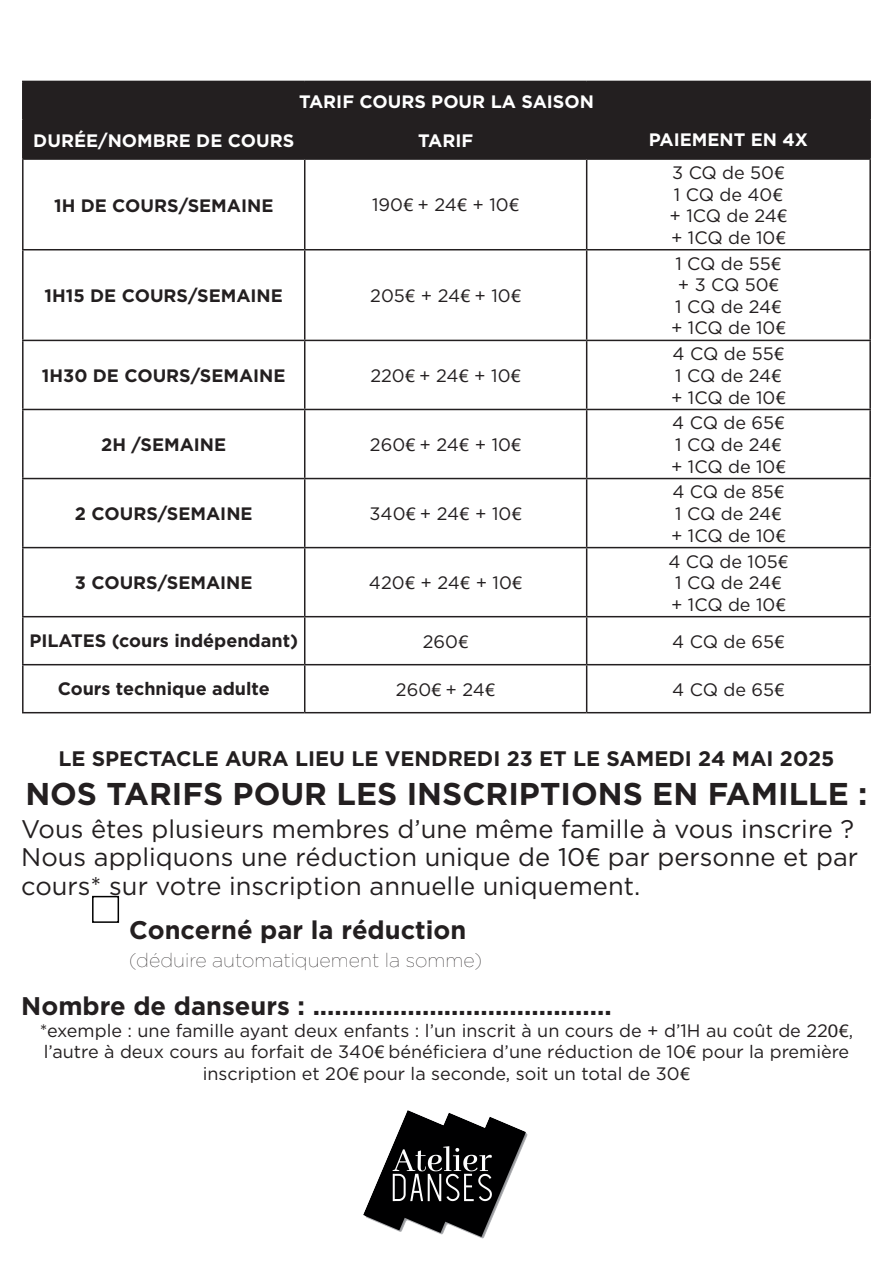
<style>
.page{position:relative;width:893px;height:1263px;background:#fff}
.page>*{position:absolute;margin:0;border:0;box-sizing:border-box;transform-origin:0 0}
.t1{font:700 31.5px "Gotham";color:#231f20}
.t2{font:25.5px/28.5px "Gotham";color:#231f20}
.t3{font:700 25.5px "Gotham";color:#231f20}
.t4{font:700 21px "Gotham";color:#231f20}
.t5{font:100 19.5px "Gotham";color:#231f20}
.t6{font:18px/21.6px "Gotham";color:#231f20}
.t7{font:700 18px "Gotham";color:#231f20}
.t8{font:700 18px "Gotham";color:#fff}
.s1{font-family:"Aileron"}
</style>
<div class="page">
<div style="left:24px;top:82px;width:845px;height:76px;background:#231f20"></div>
<svg style="left:24px;top:160px;width:845px;height:552px"></svg>
<hr style="left:22px;top:81px;width:283px;height:1px;background:#231f20">
<hr style="left:22px;top:82px;width:2px;height:37px;background:#231f20">
<hr style="left:305px;top:81px;width:282px;height:1px;background:#231f20">
<hr style="left:587px;top:81px;width:284px;height:1px;background:#231f20">
<hr style="left:869px;top:82px;width:2px;height:37px;background:#231f20">
<hr style="left:22px;top:119px;width:283px;height:2px;background:#231f20">
<hr style="left:22px;top:121px;width:2px;height:37px;background:#231f20">
<hr style="left:305px;top:119px;width:282px;height:2px;background:#231f20">
<hr style="left:304px;top:121px;width:1px;height:37px;background:#231f20">
<hr style="left:587px;top:119px;width:284px;height:2px;background:#231f20">
<hr style="left:586px;top:121px;width:1px;height:37px;background:#231f20">
<hr style="left:869px;top:121px;width:2px;height:37px;background:#231f20">
<hr style="left:22px;top:158px;width:283px;height:2px;background:#231f20">
<hr style="left:22px;top:160px;width:2px;height:89px;background:#231f20">
<hr style="left:305px;top:158px;width:282px;height:2px;background:#231f20">
<hr style="left:304px;top:160px;width:1px;height:89px;background:#231f20">
<hr style="left:587px;top:158px;width:284px;height:2px;background:#231f20">
<hr style="left:586px;top:160px;width:1px;height:89px;background:#231f20">
<hr style="left:869px;top:160px;width:2px;height:89px;background:#231f20">
<hr style="left:22px;top:249px;width:283px;height:1px;background:#231f20">
<hr style="left:22px;top:250px;width:2px;height:90px;background:#231f20">
<hr style="left:305px;top:249px;width:282px;height:1px;background:#231f20">
<hr style="left:304px;top:250px;width:1px;height:90px;background:#231f20">
<hr style="left:587px;top:249px;width:284px;height:1px;background:#231f20">
<hr style="left:586px;top:250px;width:1px;height:90px;background:#231f20">
<hr style="left:869px;top:250px;width:2px;height:90px;background:#231f20">
<hr style="left:22px;top:340px;width:283px;height:1px;background:#231f20">
<hr style="left:22px;top:341px;width:2px;height:68px;background:#231f20">
<hr style="left:305px;top:340px;width:282px;height:1px;background:#231f20">
<hr style="left:304px;top:341px;width:1px;height:68px;background:#231f20">
<hr style="left:587px;top:340px;width:284px;height:1px;background:#231f20">
<hr style="left:586px;top:341px;width:1px;height:68px;background:#231f20">
<hr style="left:869px;top:341px;width:2px;height:68px;background:#231f20">
<hr style="left:22px;top:409px;width:283px;height:1px;background:#231f20">
<hr style="left:22px;top:410px;width:2px;height:68px;background:#231f20">
<hr style="left:305px;top:409px;width:282px;height:1px;background:#231f20">
<hr style="left:304px;top:410px;width:1px;height:68px;background:#231f20">
<hr style="left:587px;top:409px;width:284px;height:1px;background:#231f20">
<hr style="left:586px;top:410px;width:1px;height:68px;background:#231f20">
<hr style="left:869px;top:410px;width:2px;height:68px;background:#231f20">
<hr style="left:22px;top:478px;width:283px;height:1px;background:#231f20">
<hr style="left:22px;top:479px;width:2px;height:68px;background:#231f20">
<hr style="left:305px;top:478px;width:282px;height:1px;background:#231f20">
<hr style="left:304px;top:479px;width:1px;height:68px;background:#231f20">
<hr style="left:587px;top:478px;width:284px;height:1px;background:#231f20">
<hr style="left:586px;top:479px;width:1px;height:68px;background:#231f20">
<hr style="left:869px;top:479px;width:2px;height:68px;background:#231f20">
<hr style="left:22px;top:547px;width:283px;height:1px;background:#231f20">
<hr style="left:22px;top:548px;width:2px;height:68px;background:#231f20">
<hr style="left:305px;top:547px;width:282px;height:1px;background:#231f20">
<hr style="left:304px;top:548px;width:1px;height:68px;background:#231f20">
<hr style="left:587px;top:547px;width:284px;height:1px;background:#231f20">
<hr style="left:586px;top:548px;width:1px;height:68px;background:#231f20">
<hr style="left:869px;top:548px;width:2px;height:68px;background:#231f20">
<hr style="left:22px;top:616px;width:283px;height:1px;background:#231f20">
<hr style="left:22px;top:617px;width:2px;height:47px;background:#231f20">
<hr style="left:305px;top:616px;width:282px;height:1px;background:#231f20">
<hr style="left:304px;top:617px;width:1px;height:47px;background:#231f20">
<hr style="left:587px;top:616px;width:284px;height:1px;background:#231f20">
<hr style="left:586px;top:617px;width:1px;height:47px;background:#231f20">
<hr style="left:869px;top:617px;width:2px;height:47px;background:#231f20">
<hr style="left:22px;top:664px;width:283px;height:1px;background:#231f20">
<hr style="left:22px;top:665px;width:2px;height:47px;background:#231f20">
<hr style="left:305px;top:664px;width:282px;height:1px;background:#231f20">
<hr style="left:304px;top:665px;width:1px;height:47px;background:#231f20">
<hr style="left:587px;top:664px;width:284px;height:1px;background:#231f20">
<hr style="left:586px;top:665px;width:1px;height:47px;background:#231f20">
<hr style="left:869px;top:665px;width:2px;height:47px;background:#231f20">
<hr style="left:22px;top:712px;width:283px;height:1px;background:#231f20">
<hr style="left:305px;top:712px;width:282px;height:1px;background:#231f20">
<hr style="left:587px;top:712px;width:284px;height:1px;background:#231f20">
<div style="left:92px;top:896px;width:27px;height:27px;background:#fff;border:2px solid #000"></div>
<img style="left:363px;top:1110px;width:165px;height:129px">
<p class="t8" style="left:299px;top:91px;width:296px">TARIF COURS POUR LA SAISON</p>
<p class="t8" style="left:33px;top:130px;width:262px">DURÉE/NOMBRE DE COURS</p>
<p class="t8" style="left:418px;top:130px;width:57px">TARIF</p>
<p class="t8" style="left:649px;top:129px;width:161px">PAIEMENT EN 4X</p>
<p class="t7" style="left:54px;top:195px;width:221px">1H DE COURS/SEMAINE</p>
<p class="t6" style="left:372px;top:194px;width:149px">190<span class="s1">€</span> + 24<span class="s1">€</span> + 10<span class="s1">€</span></p>
<p class="t7" style="left:45px;top:285px;width:240px">1H15 DE COURS/SEMAINE</p>
<p class="t6" style="left:370px;top:285px;width:152px">205<span class="s1">€</span> + 24<span class="s1">€</span> + 10<span class="s1">€</span></p>
<p class="t7" style="left:42px;top:365px;width:245px">1H30 DE COURS/SEMAINE</p>
<p class="t6" style="left:370px;top:364px;width:152px">220<span class="s1">€</span> + 24<span class="s1">€</span> + 10<span class="s1">€</span></p>
<p class="t7" style="left:101px;top:434px;width:127px">2H /SEMAINE</p>
<p class="t6" style="left:370px;top:433px;width:153px">260<span class="s1">€</span> + 24<span class="s1">€</span> + 10<span class="s1">€</span></p>
<p class="t7" style="left:75px;top:503px;width:179px">2 COURS/SEMAINE</p>
<p class="t6" style="left:370px;top:503px;width:154px">340<span class="s1">€</span> + 24<span class="s1">€</span> + 10<span class="s1">€</span></p>
<p class="t7" style="left:75px;top:573px;width:179px">3 COURS/SEMAINE</p>
<p class="t6" style="left:369px;top:572px;width:155px">420<span class="s1">€</span> + 24<span class="s1">€</span> + 10<span class="s1">€</span></p>
<p class="t6" style="left:669px;top:161px;width:119px">3 CQ de 50<span class="s1">€<br></span>1 CQ de 40<span class="s1">€ </span>+ 1CQ de 24<span class="s1">€ </span>+ 1CQ de 10<span class="s1">€</span></p>
<p class="t6" style="left:671px;top:252px;width:116px;text-align:center">1 CQ de 55<span class="s1">€ </span>+ 3 CQ 50<span class="s1">€<br></span>1 CQ de 24<span class="s1">€ </span>+ 1CQ de 10<span class="s1">€</span></p>
<p class="t6" style="left:671px;top:343px;width:116px">4 CQ de 55<span class="s1">€<br></span>1 CQ de 24<span class="s1">€ </span>+ 1CQ de 10<span class="s1">€</span></p>
<p class="t6" style="left:671px;top:412px;width:116px">4 CQ de 65<span class="s1">€<br></span>1 CQ de 24<span class="s1">€ </span>+ 1CQ de 10<span class="s1">€</span></p>
<p class="t6" style="left:671px;top:481px;width:116px">4 CQ de 85<span class="s1">€<br></span>1 CQ de 24<span class="s1">€ </span>+ 1CQ de 10<span class="s1">€</span></p>
<p class="t6" style="left:668px;top:550px;width:121px">4 CQ de 105<span class="s1">€<br></span>1 CQ de 24<span class="s1">€ </span>+ 1CQ de 10<span class="s1">€</span></p>
<p class="t7" style="left:29px;top:630px;width:270px">PILATES (cours indépendant)</p>
<p class="t6" style="left:423px;top:630px;width:47px">260<span class="s1">€</span></p>
<p class="t6" style="left:672px;top:630px;width:114px">4 CQ de 65<span class="s1">€</span></p>
<p class="t7" style="left:58px;top:678px;width:214px">Cours technique adulte</p>
<p class="t6" style="left:396px;top:678px;width:101px">260<span class="s1">€</span> + 24<span class="s1">€</span></p>
<p class="t6" style="left:672px;top:678px;width:114px">4 CQ de 65<span class="s1">€</span></p>
<p class="t4" style="left:58px;top:746px;width:777px">LE SPECTACLE AURA LIEU LE VENDREDI 23 ET LE SAMEDI 24 MAI 2025</p>
<h1 class="t1" style="left:25px;top:776px;width:844px">NOS TARIFS POUR LES INSCRIPTIONS EN FAMILLE :</h1>
<h2 class="t2" style="left:21px;top:814px;width:838px">Vous êtes plusieurs membres d’une même famille à vous inscrire ?<br>Nous appliquons une réduction unique de 10<span class="s1">€</span> par personne et par cours* sur votre inscription annuelle uniquement.</h2>
<h2 class="t3" style="left:129px;top:915px;width:339px">Concerné par la réduction</h2>
<p class="t5" style="left:129px;top:950px;width:354px">(déduire automatiquement la somme)</p>
<h2 class="t3" style="left:21px;top:991px;width:592px">Nombre de danseurs : .........................................</h2>
<p class="t6" style="left:40px;top:1019px;width:815px;text-align:center">*exemple : une famille ayant deux enfants : l’un inscrit à un cours de + d’1H au coût de 22<span class="s1">0€</span>, l’autre à deux cours au forfait de 340<span class="s1">€</span> bénéficiera d’une réduction de 10<span class="s1">€</span> pour la première inscription et 20<span class="s1">€</span> pour la seconde, soit un total de 30<span class="s1">€</span></p>
</div>
